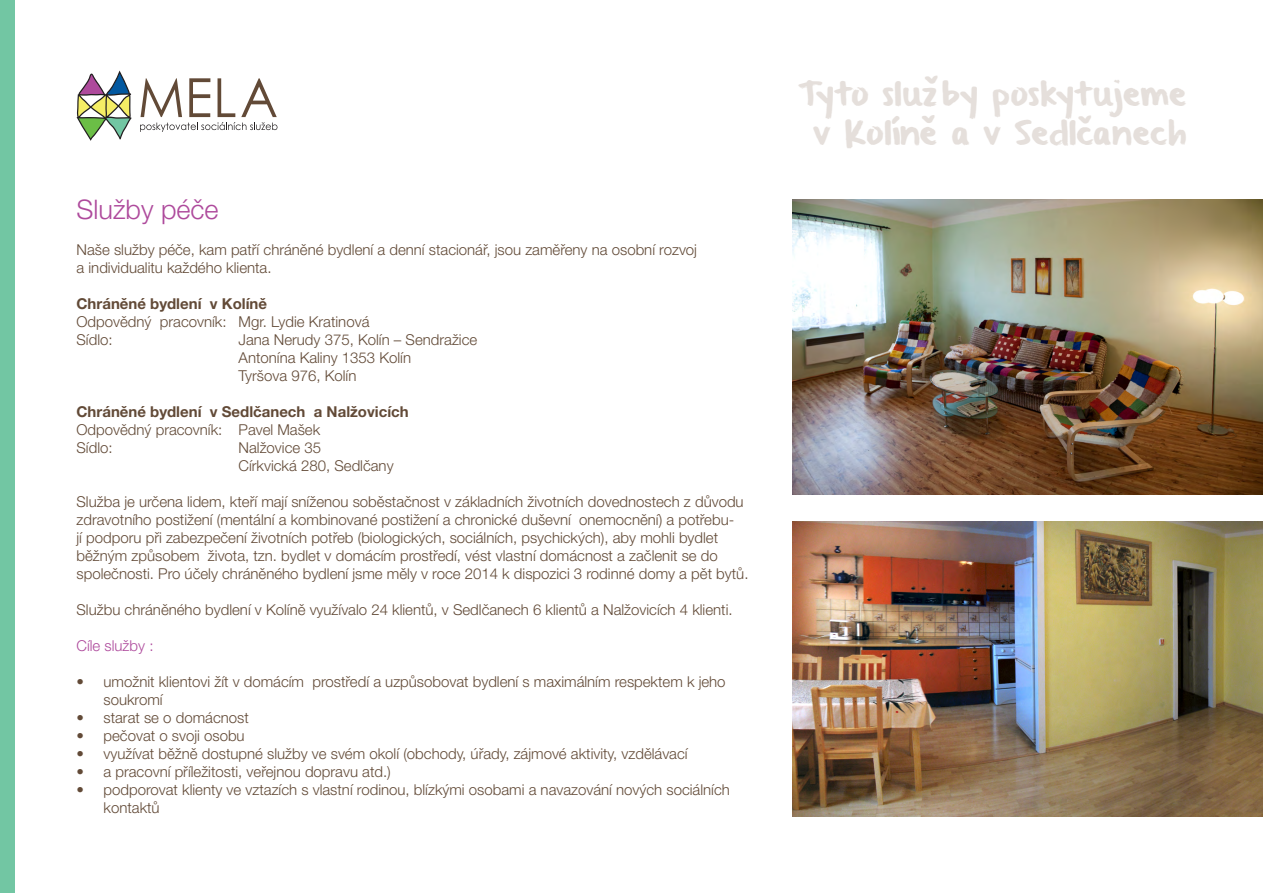
<style>
.page{position:relative;width:1263px;height:893px;background:#fff}
.page>*{position:absolute;margin:0;border:0;box-sizing:border-box;transform-origin:0 0}
.t1{font:27px/39px "From Where You Are";letter-spacing:.015em;color:#e5dfdb;text-align:center}
.t2{font:300 27px "Helvetica Neue LT Pro";color:#ae4a9c}
.t3{font:300 15px/18px "Helvetica Neue LT Pro";color:#624a37}
.t4{font:700 15px "Helvetica Neue LT Pro";color:#624a37}
.t5{font:300 15px "Helvetica Neue LT Pro";color:#ae4a9c}
</style>
<div class="page">
<svg style="left:77px;top:71px;width:55px;height:70px"></svg>
<svg style="left:140px;top:78px;width:137px;height:54px"></svg>
<div style="left:0;top:0;width:15px;height:893px;background:#72c6a3"></div>
<img style="left:792px;top:200px;width:471px;height:294px">
<img style="left:792px;top:522px;width:471px;height:294px">
<h1 class="t2" style="left:77px;top:193px;width:144px">Služby péče</h1>
<p class="t3" style="left:77px;top:240px;width:622px">Naše služby péče, kam patří chráněné bydlení a denní stacionář, jsou zaměřeny na osobní rozvoj a individualitu každého klienta.</p>
<p class="t4" style="left:77px;top:294px;width:192px">Chráněné bydlení v Kolíně</p>
<p class="t3" style="left:77px;top:312px;width:294px">Odpovědný pracovník: Mgr. Lydie Kratinová<br>Sídlo:</p>
<p class="t3" style="left:239px;top:330px;width:240px">Jana Nerudy 375, Kolín – Sendražice<br>Antonína Kaliny 1353 Kolín<br>Tyršova 976, Kolín</p>
<p class="t4" style="left:77px;top:402px;width:334px">Chráněné bydlení v Sedlčanech a Nalžovicích</p>
<p class="t3" style="left:77px;top:420px;width:245px">Odpovědný pracovník: Pavel Mašek<br>Sídlo:</p>
<p class="t3" style="left:239px;top:438px;width:157px">Nalžovice 35<br>Církvická 280, Sedlčany</p>
<p class="t3" style="left:77px;top:492px;width:673px">Služba je určena lidem, kteří mají sníženou soběstačnost v základních životních dovednostech z důvodu zdravotního postižení (mentální a kombinované postižení a chronické duševní onemocnění) a potřebu-<br>jí podporu při zabezpečení životních potřeb (biologických, sociálních, psychických), aby mohli bydlet běžným způsobem života, tzn. bydlet v domácím prostředí, vést vlastní domácnost a začlenit se do společnosti. Pro účely chráněného bydlení jsme měly v roce 2014 k dispozici 3 rodinné domy a pět bytů.</p>
<p class="t3" style="left:77px;top:600px;width:658px">Službu chráněného bydlení v Kolíně využívalo 24 klientů, v Sedlčanech 6 klientů a Nalžovicích 4 klienti.</p>
<p class="t5" style="left:77px;top:637px;width:78px">Cíle služby :</p>
<p class="t3" style="left:104px;top:672px;width:624px;text-indent:-27px">• umožnit klientovi žít v domácím prostředí a uzpůsobovat bydlení s maximálním respektem k jeho soukromí</p>
<p class="t3" style="left:77px;top:708px;width:174px">• starat se o domácnost</p>
<p class="t3" style="left:77px;top:726px;width:170px">• pečovat o svoji osobu</p>
<p class="t3" style="left:77px;top:744px;width:613px">• využívat běžně dostupné služby ve svém okolí (obchody, úřady, zájmové aktivity, vzdělávací</p>
<p class="t3" style="left:77px;top:762px;width:316px">• a pracovní příležitosti, veřejnou dopravu atd.)</p>
<p class="t3" style="left:104px;top:780px;width:628px;text-indent:-27px">• podporovat klienty ve vztazích s vlastní rodinou, blízkými osobami a navazování nových sociálních kontaktů</p>
<h1 class="t1" style="left:798px;top:77px;width:390px">Tyto služby poskytujeme v Kolíně a v Sedlčanech</h1>
</div>
